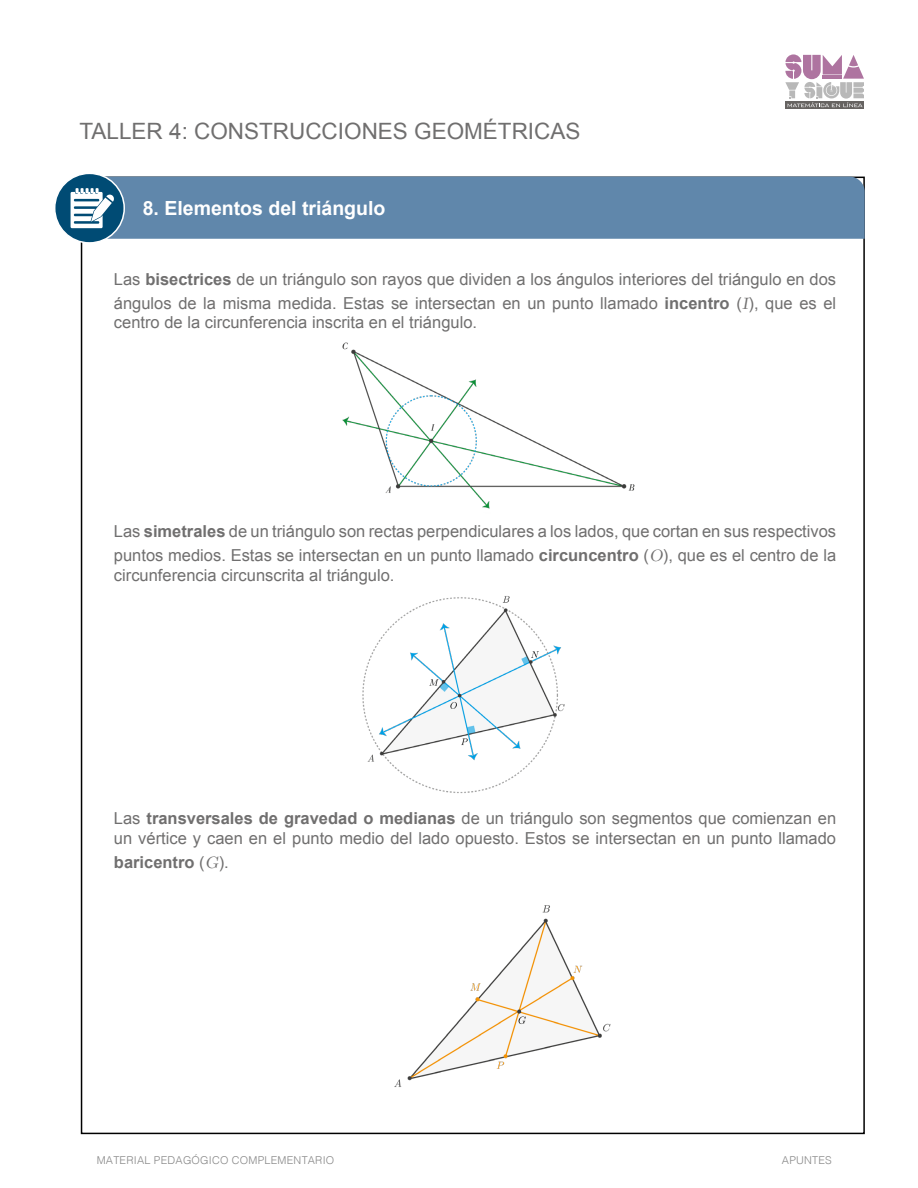
<style>
.page{position:relative;width:918px;height:1188px;background:#fff}
.page>*{position:absolute;margin:0;border:0;box-sizing:border-box;transform-origin:0 0}
.t1{font:22.5px "Arial";color:#706f6f}
.t2{font:700 19.5px "Arial";color:#fff}
.t3{font:16.5px/24px "Arial";color:#706f6f}
.t4{font:700 16.5px "Arial";color:#706f6f}
.t5{font:300 10.8px "Helvetica";letter-spacing:.02em;color:#878787}
.s1{font-weight:700}
.s2{font-family:"LM Roman Caps 10";font-style:italic}
.s3{font-weight:400}
.s4{font-family:"LM Roman Caps 10";font-weight:400;font-style:italic}
</style>
<div class="page">
<div style="left:107px;top:177px;width:758px;height:62px;background:#6087ab"></div>
<div style="left:55px;top:173px;width:69px;height:70px;background:#004b74;border-radius:50%"></div>
<div style="left:54px;top:173px;width:71px;height:71px;border:2px solid #fff;border-radius:50%"></div>
<svg style="left:71px;top:188px;width:43px;height:40px"></svg>
<img style="left:342px;top:342px;width:293px;height:167px">
<img style="left:362px;top:596px;width:203px;height:197px">
<img style="left:394px;top:905px;width:217px;height:182px">
<svg style="left:786px;top:107px;width:78px;height:2px"></svg>
<svg style="left:785px;top:54px;width:79px;height:53px"></svg>
<h1 class="t1" style="left:80px;top:117px;width:502px">TALLER 4: CONSTRUCCIONES GEOMÉTRICAS</h1>
<p class="t2" style="left:143px;top:195px;width:244px">8. Elementos del triángulo</p>
<p class="t3" style="left:114px;top:267px;width:724px">Las <span class="s1">bisectrices</span> de un triángulo son rayos que dividen a los ángulos interiores del triángulo en dos ángulos de la misma medida. Estas se intersectan en un punto llamado <span class="s1">incentro</span> (<span class="s2">I</span>), que es el</p>
<p class="t3" style="left:114px;top:311px;width:365px">centro de la circunferencia inscrita en el triángulo.</p>
<p class="t3" style="left:114px;top:520px;width:724px">Las <span class="s1">simetrales</span> de un triángulo son rectas perpendiculares a los lados, que cortan en sus respectivos puntos medios. Estas se intersectan en un punto llamado <span class="s1">circuncentro</span> (<span class="s2">O</span>), que es el centro de la</p>
<p class="t3" style="left:114px;top:563px;width:282px">circunferencia circunscrita al triángulo.</p>
<p class="t3" style="left:114px;top:809px;width:724px;line-height:19.8px">Las <span class="s1">transversales de gravedad o medianas</span> de un triángulo son segmentos que comienzan en un vértice y caen en el punto medio del lado opuesto. Estos se intersectan en un punto llamado</p>
<p class="t4" style="left:114px;top:851px;width:116px">baricentro <span class="s3">(</span><span class="s4">G</span><span class="s3">).</span></p>
<p class="t5" style="left:97px;top:1151px;width:239px">MATERIAL PEDAGÓGICO COMPLEMENTARIO</p>
<p class="t5" style="left:782px;top:1151px;width:51px">APUNTES</p>
</div>
